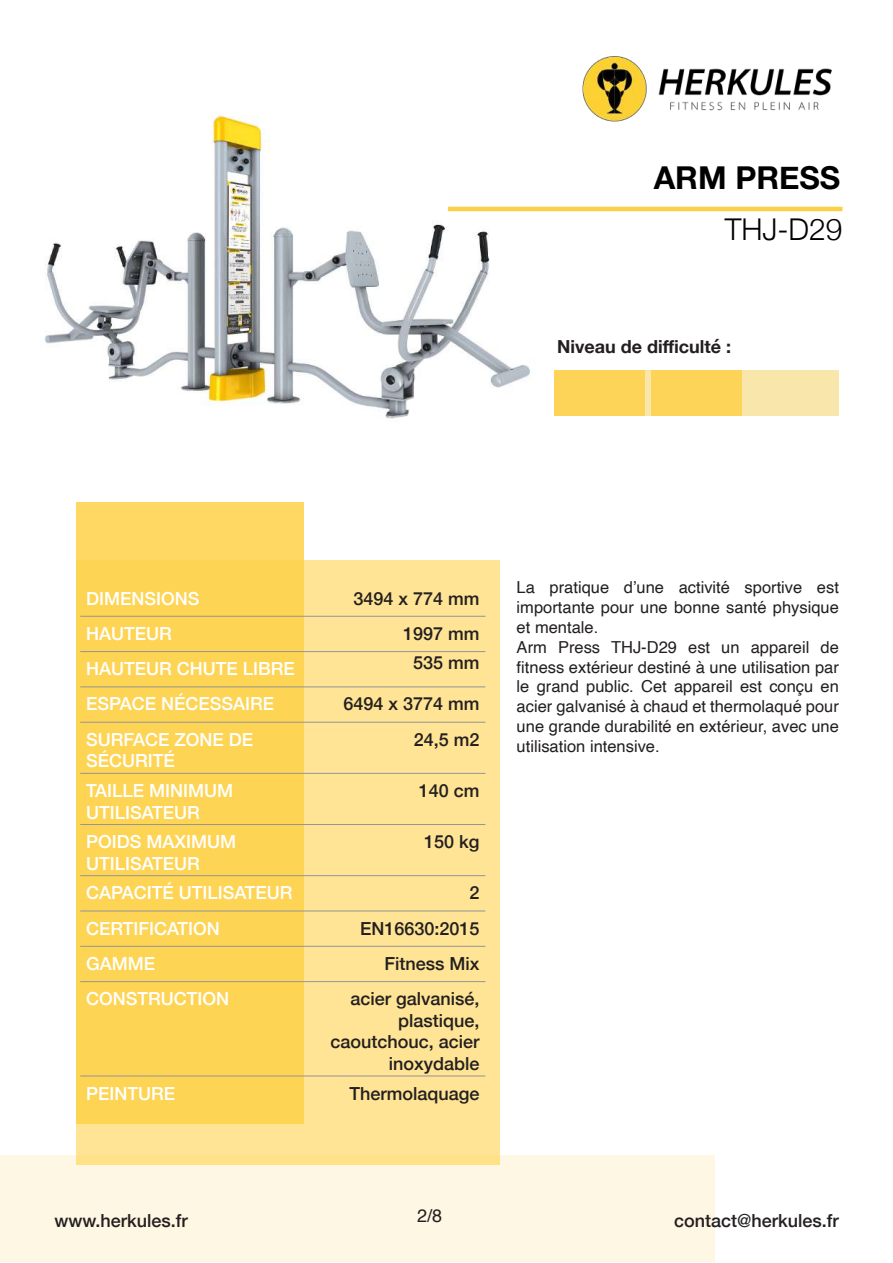
<style>
.page{position:relative;width:893px;height:1263px;background:#fff}
.page>*{position:absolute;margin:0;border:0;box-sizing:border-box;transform-origin:0 0}
.t1{font:700 31.5px "Helvetica Neue";color:#000001}
.t2{font:300 30px "Helvetica Neue";color:#000001}
.t3{font:500 18px/21.6px "Helvetica Neue";color:#fff}
.t4{font:500 18px/21.6px "Helvetica Neue";color:#231f20;text-align:right}
.t5{font:700 18px "Helvetica Neue";color:#231f20}
.t6{font:18px "Helvetica";color:#231f20}
.t7{font:16.5px/19.8px "Helvetica";color:#231f20}
</style>
<div class="page">
<div style="left:0;top:1156px;width:715px;height:106px;background:#fef7e3"></div>
<img style="left:44px;top:115px;width:496px;height:304px">
<img style="left:582px;top:56px;width:250px;height:66px">
<div style="left:77px;top:561px;width:423px;height:604px;background:#fee494"></div>
<div style="left:77px;top:502px;width:227px;height:622px;background:linear-gradient(to right,#fed456,#fed456)"></div>
<hr style="left:80px;top:616px;width:229px;height:1px;background:#939598">
<hr style="left:309px;top:616px;width:176px;height:1px;background:#939598">
<hr style="left:80px;top:651px;width:229px;height:1px;background:#939598">
<hr style="left:309px;top:651px;width:176px;height:1px;background:#939598">
<hr style="left:80px;top:686px;width:229px;height:1px;background:#939598">
<hr style="left:309px;top:686px;width:176px;height:1px;background:#939598">
<hr style="left:80px;top:722px;width:229px;height:1px;background:#939598">
<hr style="left:309px;top:722px;width:176px;height:1px;background:#939598">
<hr style="left:80px;top:773px;width:229px;height:1px;background:#939598">
<hr style="left:309px;top:773px;width:176px;height:1px;background:#939598">
<hr style="left:80px;top:824px;width:229px;height:1px;background:#939598">
<hr style="left:309px;top:824px;width:176px;height:1px;background:#939598">
<hr style="left:80px;top:875px;width:229px;height:1px;background:#939598">
<hr style="left:309px;top:875px;width:176px;height:1px;background:#939598">
<hr style="left:80px;top:910px;width:229px;height:1px;background:#939598">
<hr style="left:309px;top:910px;width:176px;height:1px;background:#939598">
<hr style="left:80px;top:946px;width:229px;height:1px;background:#939598">
<hr style="left:309px;top:946px;width:176px;height:1px;background:#939598">
<hr style="left:80px;top:981px;width:229px;height:1px;background:#939598">
<hr style="left:309px;top:981px;width:176px;height:1px;background:#939598">
<hr style="left:80px;top:1075px;width:229px;height:1px;background:#939598">
<hr style="left:309px;top:1075px;width:176px;height:1px;background:#939598">
<hr style="left:448px;top:207px;width:394px;height:4px;background:#fcd044">
<div style="left:554px;top:371px;width:285px;height:45px;background:#f9e6aa"></div>
<div style="left:554px;top:371px;width:91px;height:45px;background:#fdd457"></div>
<div style="left:652px;top:371px;width:90px;height:45px;background:#fdd457"></div>
<h1 class="t1" style="left:654px;top:153px;width:188px">ARM PRESS</h1>
<h2 class="t2" style="left:725px;top:205px;width:119px">THJ-D29</h2>
<p class="t5" style="left:557px;top:333px;width:176px">Niveau de difficulté :</p>
<p class="t3" style="left:86px;top:586px;width:115px">DIMENSIONS</p>
<p class="t4" style="left:353px;top:586px;width:128px">3494 x 774 mm</p>
<p class="t3" style="left:86px;top:621px;width:87px">HAUTEUR</p>
<p class="t4" style="left:403px;top:621px;width:78px">1997 mm</p>
<p class="t3" style="left:86px;top:656px;width:210px">HAUTEUR CHUTE LIBRE</p>
<p class="t4" style="left:413px;top:650px;width:68px">535 mm</p>
<p class="t3" style="left:86px;top:692px;width:190px">ESPACE NÉCESSAIRE</p>
<p class="t4" style="left:343px;top:692px;width:138px">6494 x 3774 mm</p>
<p class="t3" style="left:86px;top:727px;width:169px">SURFACE ZONE DE<br>SÉCURITÉ</p>
<p class="t4" style="left:414px;top:727px;width:67px">24,5 m2</p>
<p class="t3" style="left:86px;top:778px;width:149px">TAILLE MINIMUM<br>UTILISATEUR</p>
<p class="t4" style="left:419px;top:778px;width:62px">140 cm</p>
<p class="t3" style="left:86px;top:829px;width:152px">POIDS MAXIMUM<br>UTILISATEUR</p>
<p class="t4" style="left:424px;top:829px;width:57px">150 kg</p>
<p class="t3" style="left:86px;top:880px;width:208px">CAPACITÉ UTILISATEUR</p>
<p class="t4" style="left:469px;top:880px;width:12px">2</p>
<p class="t3" style="left:86px;top:916px;width:135px">CERTIFICATION</p>
<p class="t4" style="left:360px;top:916px;width:121px">EN16630:2015</p>
<p class="t3" style="left:86px;top:951px;width:71px">GAMME</p>
<p class="t4" style="left:384px;top:951px;width:97px">Fitness Mix</p>
<p class="t3" style="left:86px;top:986px;width:145px">CONSTRUCTION</p>
<p class="t4" style="left:330px;top:986px;width:151px">acier galvanisé, plastique, caoutchouc, acier inoxydable</p>
<p class="t3" style="left:86px;top:1081px;width:91px">PEINTURE</p>
<p class="t4" style="left:349px;top:1081px;width:132px">Thermolaquage</p>
<p class="t7" style="left:517px;top:578px;width:324px">La pratique d’une activité sportive est importante pour une bonne santé physique et mentale.<br>Arm Press THJ-D29 est un appareil de fitness extérieur destiné à une utilisation par le grand public. Cet appareil est conçu en acier galvanisé à chaud et thermolaqué pour une grande durabilité en extérieur, avec une utilisation intensive.</p>
<p class="t4" style="left:54px;top:1208px;width:135px">www.herkules.fr</p>
<p class="t6" style="left:417px;top:1202px;width:27px">2/8</p>
<p class="t4" style="left:674px;top:1208px;width:166px">contact@herkules.fr</p>
</div>
